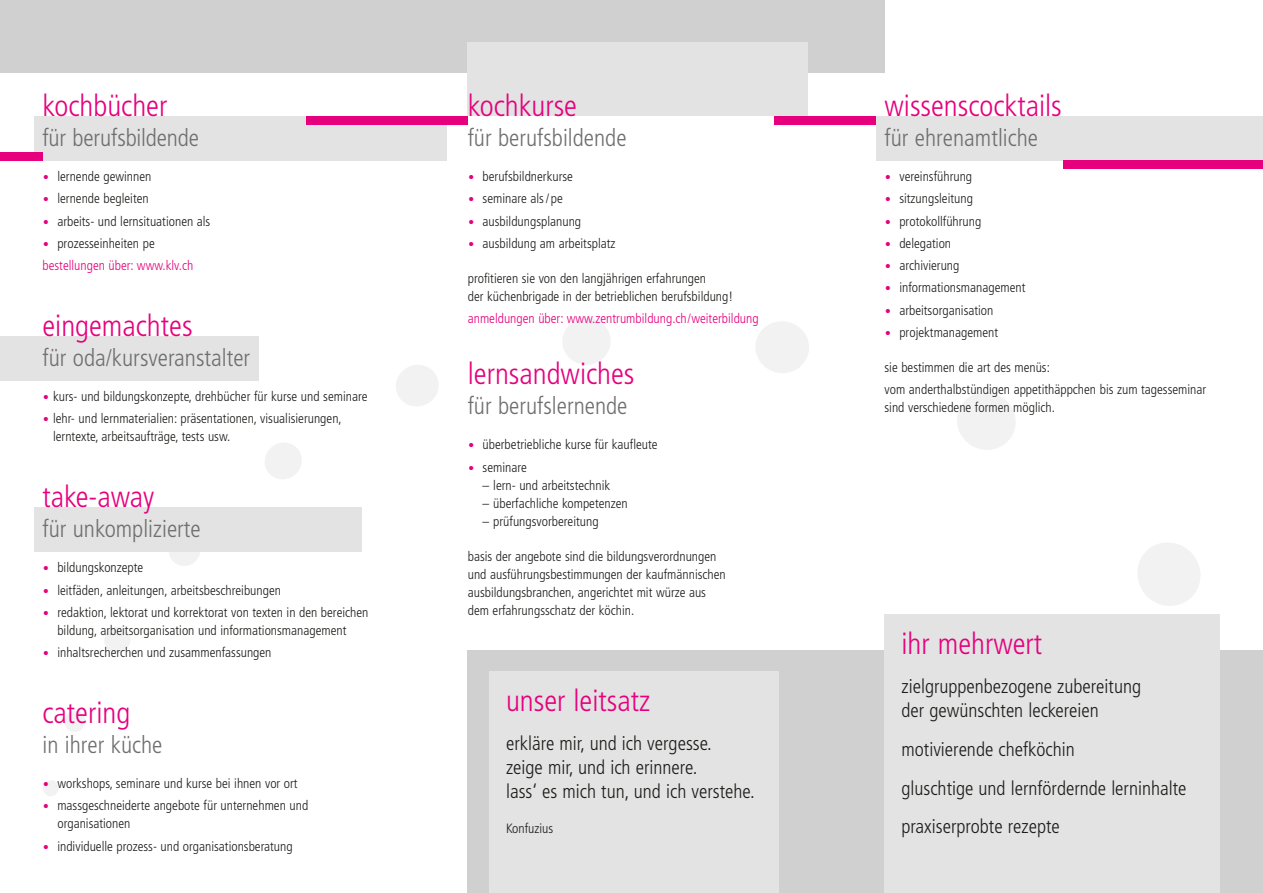
<style>
.page{position:relative;width:1263px;height:893px;background:#fff}
.page>*{position:absolute;margin:0;border:0;box-sizing:border-box;transform-origin:0 0}
._04_haupttitel{font:300 condensed 30px "Frutiger LT";color:#e6007d}
._02_titel{font:300 condensed 24px "Frutiger LT";color:#706f6f}
._01_text{font:300 condensed 19.5px/24px "Frutiger LT";color:#1d1d1b}
._02_titel-2{font:300 condensed 19.5px/24px "Frutiger LT";color:#1d1d1b}
._01_text-2{font:300 condensed 13.5px/18px "Frutiger LT";color:#1d1d1b}
._01_text-3{font:300 condensed 13.5px "Frutiger LT";color:#e6007d}
.s1{color:#e6007d}
</style>
<div class="page">
<svg style="left:43px;top:780px;width:15px;height:16px"></svg>
<svg style="left:65px;top:711px;width:20px;height:21px"></svg>
<svg style="left:105px;top:627px;width:25px;height:26px"></svg>
<svg style="left:169px;top:552px;width:31px;height:14px"></svg>
<svg style="left:265px;top:443px;width:37px;height:36px"></svg>
<svg style="left:393px;top:72px;width:49px;height:334px"></svg>
<svg style="left:562px;top:318px;width:48px;height:46px"></svg>
<svg style="left:756px;top:322px;width:53px;height:51px"></svg>
<svg style="left:957px;top:393px;width:58px;height:57px"></svg>
<svg style="left:1138px;top:543px;width:62px;height:63px"></svg>
<div style="left:0;top:0;width:884px;height:72px;background:#d0d0d0"></div>
<div style="left:774px;top:116px;width:110px;height:8px;background:#e6007d"></div>
<div style="left:34px;top:116px;width:412px;height:45px;background:#e3e3e3"></div>
<div style="left:468px;top:43px;width:340px;height:73px;background:#e3e3e3"></div>
<div style="left:0;top:336px;width:258px;height:45px;background:#e3e3e3"></div>
<div style="left:876px;top:116px;width:387px;height:45px;background:#e3e3e3"></div>
<div style="left:1063px;top:161px;width:200px;height:8px;background:#e6007d"></div>
<div style="left:0;top:152px;width:43px;height:9px;background:#e6007d"></div>
<div style="left:306px;top:116px;width:162px;height:8px;background:#e6007d"></div>
<div style="left:34px;top:508px;width:327px;height:44px;background:#e3e3e3"></div>
<div style="left:468px;top:651px;width:795px;height:242px;background:#d0d0d0"></div>
<div style="left:489px;top:672px;width:289px;height:221px;background:#e3e3e3"></div>
<div style="left:884px;top:614px;width:336px;height:279px;background:#e3e3e3"></div>
<p class="_04_haupttitel" style="left:43px;top:89px;width:126px">kochbücher</p>
<p class="_02_titel" style="left:43px;top:124px;width:158px">für berufsbildende</p>
<p class="_01_text-2" style="left:43px;top:168px;width:110px"><span class="s1">•</span> lernende gewinnen</p>
<p class="_01_text-2" style="left:43px;top:190px;width:108px"><span class="s1">•</span> lernende begleiten</p>
<p class="_01_text-2" style="left:43px;top:212px;width:169px"><span class="s1">•</span> arbeits- und lernsituationen als</p>
<p class="_01_text-2" style="left:43px;top:234px;width:114px"><span class="s1">•</span> prozesseinheiten pe</p>
<p class="_01_text-3" style="left:43px;top:258px;width:152px">bestellungen über: www.klv.ch</p>
<p class="_04_haupttitel" style="left:43px;top:309px;width:152px">eingemachtes</p>
<p class="_02_titel" style="left:43px;top:344px;width:209px">für oda/kursveranstalter</p>
<p class="_01_text-2" style="left:43px;top:388px;width:326px"><span class="s1">•</span> kurs- und bildungskonzepte, drehbücher für kurse und seminare</p>
<p class="_01_text-2" style="left:53px;top:410px;width:290px;text-indent:-11px"><span class="s1">•</span> lehr- und lernmaterialien: präsentationen, visualisierungen, lerntexte, arbeitsaufträge, tests usw.</p>
<p class="_04_haupttitel" style="left:43px;top:480px;width:113px">take-away</p>
<p class="_02_titel" style="left:43px;top:515px;width:160px">für unkomplizierte</p>
<p class="_01_text-2" style="left:43px;top:559px;width:102px"><span class="s1">•</span> bildungskonzepte</p>
<p class="_01_text-2" style="left:43px;top:581px;width:240px"><span class="s1">•</span> leitfäden, anleitungen, arbeitsbeschreibungen</p>
<p class="_01_text-2" style="left:43px;top:603px;width:327px;text-align:center"><span class="s1">•</span> redaktion, lektorat und korrektorat von texten in den bereichen bildung, arbeitsorganisation und informationsmanagement</p>
<p class="_01_text-2" style="left:43px;top:644px;width:231px"><span class="s1">•</span> inhaltsrecherchen und zusammenfassungen</p>
<p class="_04_haupttitel" style="left:43px;top:696px;width:89px">catering</p>
<p class="_02_titel" style="left:43px;top:731px;width:121px">in ihrer küche</p>
<p class="_01_text-2" style="left:43px;top:775px;width:257px"><span class="s1">•</span> workshops, seminare und kurse bei ihnen vor ort</p>
<p class="_01_text-2" style="left:57px;top:797px;width:252px;text-indent:-15px"><span class="s1">•</span> massgeschneiderte angebote für unternehmen und organisationen</p>
<p class="_01_text-2" style="left:43px;top:837px;width:252px"><span class="s1">•</span> individuelle prozess- und organisationsberatung</p>
<p class="_04_haupttitel" style="left:468px;top:89px;width:111px">kochkurse</p>
<p class="_02_titel" style="left:468px;top:124px;width:160px">für berufsbildende</p>
<p class="_01_text-2" style="left:468px;top:168px;width:107px"><span class="s1">•</span> berufsbildnerkurse</p>
<p class="_01_text-2" style="left:468px;top:190px;width:97px"><span class="s1">•</span> seminare als/ pe</p>
<p class="_01_text-2" style="left:468px;top:212px;width:115px"><span class="s1">•</span> ausbildungsplanung</p>
<p class="_01_text-2" style="left:468px;top:234px;width:149px"><span class="s1">•</span> ausbildung am arbeitsplatz</p>
<p class="_01_text-2" style="left:468px;top:269px;width:267px">profitieren sie von den langjährigen erfahrungen<br>der küchenbrigade in der betrieblichen berufsbildung!</p>
<p class="_01_text-3" style="left:468px;top:311px;width:292px">anmeldungen über: www.zentrumbildung.ch/weiterbildung</p>
<p class="_04_haupttitel" style="left:468px;top:357px;width:168px">lernsandwiches</p>
<p class="_02_titel" style="left:468px;top:392px;width:161px">für berufslernende</p>
<p class="_01_text-2" style="left:468px;top:436px;width:191px"><span class="s1">•</span> überbetriebliche kurse für kaufleute</p>
<p class="_01_text-2" style="left:468px;top:458px;width:61px"><span class="s1">•</span> seminare</p>
<p class="_01_text-2" style="left:483px;top:476px;width:129px">– lern- und arbeitstechnik</p>
<p class="_01_text-2" style="left:483px;top:494px;width:147px">– überfachliche kompetenzen</p>
<p class="_01_text-2" style="left:483px;top:512px;width:117px">– prüfungsvorbereitung</p>
<p class="_01_text-2" style="left:468px;top:547px;width:259px">basis der angebote sind die bildungsverordnungen und ausführungsbestimmungen der kaufmännischen ausbildungsbranchen, angerichtet mit würze aus dem erfahrungsschatz der köchin.</p>
<p class="_04_haupttitel" style="left:506px;top:684px;width:146px">unser leitsatz</p>
<p class="_02_titel-2" style="left:506px;top:732px;width:250px">erkläre mir, und ich vergesse.<br>zeige mir, und ich erinnere.<br>lass‘ es mich tun, und ich verstehe.</p>
<p class="_01_text-2" style="left:506px;top:820px;width:49px">Konfuzius</p>
<p class="_04_haupttitel" style="left:884px;top:89px;width:179px">wissenscocktails</p>
<p class="_02_titel" style="left:884px;top:124px;width:155px">für ehrenamtliche</p>
<p class="_01_text-2" style="left:884px;top:168px;width:89px"><span class="s1">•</span> vereinsführung</p>
<p class="_01_text-2" style="left:884px;top:190px;width:90px"><span class="s1">•</span> sitzungsleitung</p>
<p class="_01_text-2" style="left:884px;top:212px;width:98px"><span class="s1">•</span> protokollführung</p>
<p class="_01_text-2" style="left:884px;top:234px;width:68px"><span class="s1">•</span> delegation</p>
<p class="_01_text-2" style="left:884px;top:257px;width:76px"><span class="s1">•</span> archivierung</p>
<p class="_01_text-2" style="left:884px;top:279px;width:142px"><span class="s1">•</span> informationsmanagement</p>
<p class="_01_text-2" style="left:884px;top:301px;width:110px"><span class="s1">•</span> arbeitsorganisation</p>
<p class="_01_text-2" style="left:884px;top:323px;width:115px"><span class="s1">•</span> projektmanagement</p>
<p class="_01_text-2" style="left:884px;top:358px;width:167px">sie bestimmen die art des menüs:</p>
<p class="_01_text-2" style="left:884px;top:381px;width:323px">vom anderthalbstündigen appetithäppchen bis zum tagesseminar sind verschiedene formen möglich.</p>
<p class="_04_haupttitel" style="left:901px;top:626px;width:142px">ihr mehrwert</p>
<p class="_01_text" style="left:901px;top:674px;width:241px">zielgruppenbezogene zubereitung der gewünschten leckereien</p>
<p class="_01_text" style="left:901px;top:737px;width:175px">motivierende chefköchin</p>
<p class="_01_text" style="left:901px;top:776px;width:286px">gluschtige und lernfördernde lerninhalte</p>
<p class="_01_text" style="left:901px;top:815px;width:160px">praxiserprobte rezepte</p>
</div>
